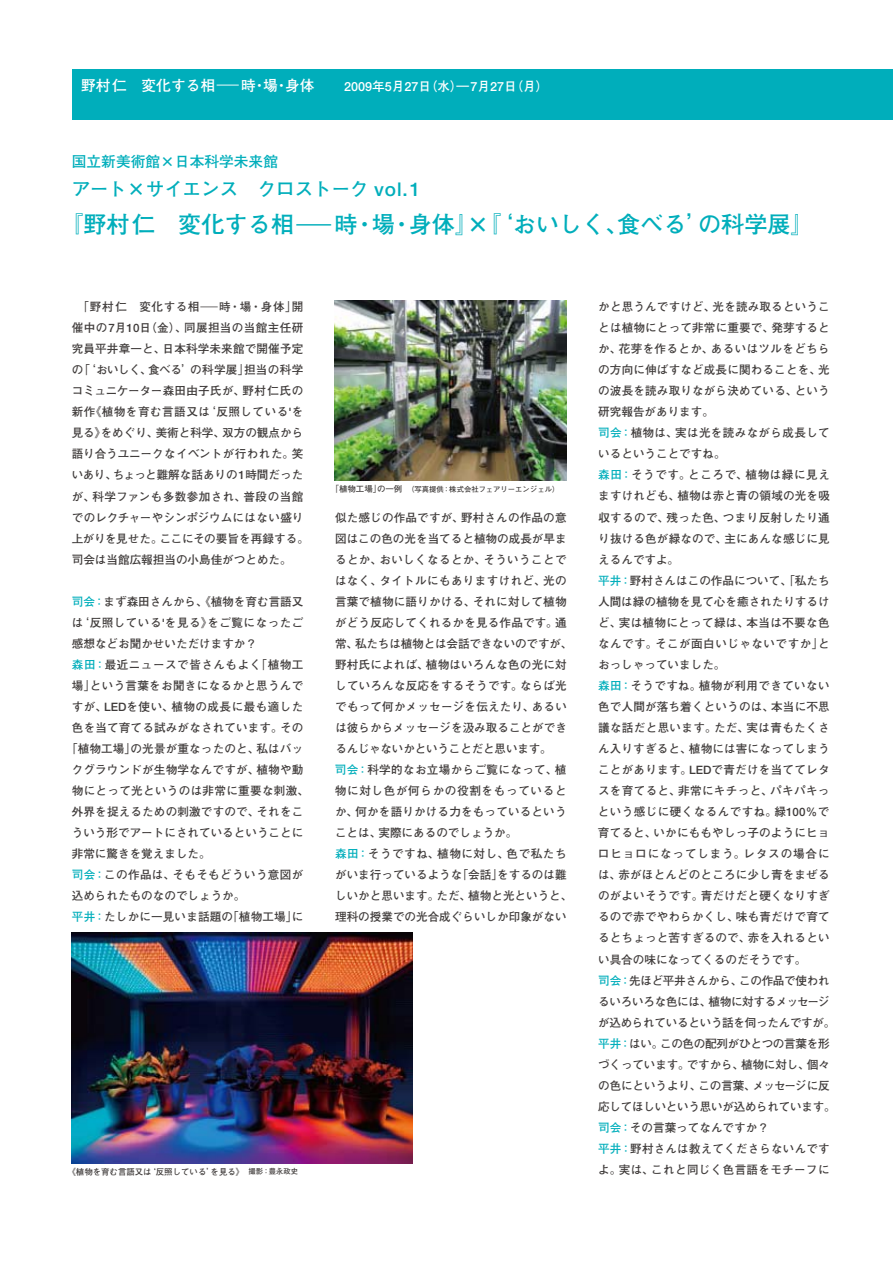
<style>
.page{position:relative;width:893px;height:1263px;background:#fff}
.page>*{position:absolute;margin:0;border:0;box-sizing:border-box;transform-origin:0 0}
.t1{font:23.1px "Futo Go B101 Pro Bold 90 msp RKSJ H";color:#00aebb}
.t2{font:18.9px "Futo Go B101 Pro Bold 90 msp RKSJ H";letter-spacing:-.025em;color:#00aebb}
.t3{font:14.7px "Futo Go B101 Pro Bold 90 msp RKSJ H";color:#fff}
.t4{font:14.7px "Futo Go B101 Pro Bold 90 msp RKSJ H";color:#00aebb}
.t5{font:11.55px/21px "Futo Go B101 Pro Bold 90 msp RKSJ H";letter-spacing:.015em;color:#3f3b3a}
.t6{font:11.55px "Futo Go B101 Pro Bold 90 msp RKSJ H";letter-spacing:.04em;color:#3f3b3a}
.t7{font:11.55px "Futo Go B101 Pro Bold 90 msp RKSJ H";letter-spacing:.045em;color:#3f3b3a}
.t8{font:8.4px "Futo Go B101 Pro Bold 90 msp RKSJ H";color:#3f3b3a}
.t9{font:7.35px "Futo Go B101 Pro Bold 90 msp RKSJ H";color:#3f3b3a}
.s1{font-size:10.35px}
.s2{font-family:"Helvetica Neue LT Std";font-weight:500;font-size:12.6px}
.s3{font-size:12.6px}
.s4{font-family:"Helvetica Neue LT Std";font-weight:500}
.s5{font-size:16.2px}
.s6{font-size:8.1px}
.s7{color:#00aebb}
.s8{font-size:8.4px}
.s9{font-size:7.35px}
</style>
<div class="page">
<img style="left:72px;top:932px;width:341px;height:232px">
<img style="left:335px;top:301px;width:231px;height:180px">
<div style="left:72px;top:69px;width:821px;height:51px;background:#00aebb"></div>
<p class="t3" style="left:81px;top:80px;width:469px">野村仁　変化する相<span class="s1">―</span>時・場・身体　　<span class="s2">2009</span><span class="s3">年</span><span class="s2">5</span><span class="s3">月</span><span class="s2">27</span><span class="s3">日（水）―</span><span class="s2">7</span><span class="s3">月</span><span class="s2">27</span><span class="s3">日（月）</span></p>
<p class="t4" style="left:72px;top:156px;width:208px">国立新美術館×日本科学未来館</p>
<h2 class="t2" style="left:72px;top:182px;width:350px">アート×サイエンス　クロストーク <span class="s4">vol.1</span></h2>
<h1 class="t1" style="left:60px;top:216px;width:755px">『野村仁　変化する相<span class="s5">―</span>時・場・身体』×『‘おいしく、食べる’の科学展』</h1>
<p class="t5" style="left:72px;top:298px;width:239px;text-indent:6px">「野村仁　変化する相<span class="s6">―</span>時・場・身体」開催中の<span class="s4">7</span>月<span class="s4">10</span>日（金）、同展担当の当館主任研究員平井章一と、日本科学未来館で開催予定の「‘おいしく、食べる’の科学展」担当の科学コミュニケーター森田由子氏が、野村仁氏の新作《植物を育む言語又は‘反照している<span class="s4">'</span>を見る》をめぐり、美術と科学、双方の観点から語り合うユニークなイベントが行われた。笑いあり、ちょっと難解な話ありの<span class="s4">1</span>時間だったが、科学ファンも多数参加され、普段の当館でのレクチャーやシンポジウムにはない盛り上がりを見せた。ここにその要旨を再録する。司会は当館広報担当の小島佳がつとめた。</p>
<p class="t5" style="left:72px;top:592px;width:233px"><span class="s7">司会：</span>まず森田さんから、《植物を育む言語又</p>
<p class="t6" style="left:72px;top:618px;width:233px">は‘反照している<span class="s4">'</span>を見る》をご覧になったご</p>
<p class="t5" style="left:72px;top:635px;width:187px">感想などお聞かせいただけますか？</p>
<p class="t7" style="left:72px;top:660px;width:233px"><span class="s7">森田：</span>最近ニュースで皆さんもよく「植物工</p>
<p class="t5" style="left:72px;top:677px;width:233px">場」という言葉をお聞きになるかと思うんで</p>
<p class="t6" style="left:72px;top:702px;width:233px">すが、<span class="s4">LED</span>を使い、植物の成長に最も適した</p>
<p class="t5" style="left:72px;top:719px;width:233px">色を当て育てる試みがなされています。その</p>
<p class="t5" style="left:66px;top:740px;width:239px">「植物工場」の光景が重なったのと、私はバッ</p>
<p class="t5" style="left:72px;top:761px;width:233px">クグラウンドが生物学なんですが、植物や動</p>
<p class="t5" style="left:72px;top:782px;width:239px">物にとって光というのは非常に重要な刺激、</p>
<p class="t5" style="left:72px;top:803px;width:233px">外界を捉えるための刺激ですので、それをこ</p>
<p class="t5" style="left:72px;top:824px;width:233px">ういう形でアートにされているということに</p>
<p class="t5" style="left:72px;top:845px;width:140px">非常に驚きを覚えました。</p>
<p class="t5" style="left:72px;top:866px;width:233px"><span class="s7">司会：</span>この作品は、そもそもどういう意図が</p>
<p class="t5" style="left:72px;top:887px;width:175px">込められたものなのでしょうか。</p>
<p class="t5" style="left:72px;top:908px;width:233px"><span class="s7">平井：</span>たしかに一見いま話題の「植物工場」に</p>
<p class="t9" style="left:331px;top:486px;width:230px"><span class="s8">「植物工場」の一例　</span>（写真提供：株式会社フェアリーエンジェル）</p>
<p class="t5" style="left:335px;top:508px;width:239px">似た感じの作品ですが、野村さんの作品の意図はこの色の光を当てると植物の成長が早まるとか、おいしくなるとか、そういうことではなく、タイトルにもありますけれど、光の言葉で植物に語りかける、それに対して植物がどう反応してくれるかを見る作品です。通常、私たちは植物とは会話できないのですが、野村氏によれば、植物はいろんな色の光に対していろんな反応をするそうです。ならば光でもって何かメッセージを伝えたり、あるいは彼らからメッセージを汲み取ることができるんじゃないかということだと思います。<br><span class="s7">司会：</span>科学的なお立場からご覧になって、植物に対し色が何らかの役割をもっているとか、何かを語りかける力をもっているということは、実際にあるのでしょうか。<br><span class="s7">森田：</span>そうですね、植物に対し、色で私たちがいま行っているような「会話」をするのは難しいかと思います。ただ、植物と光というと、理科の授業での光合成ぐらいしか印象がない</p>
<p class="t8" style="left:67px;top:1168px;width:232px">《植物を育む言語又は‘反照している’を見る》<span class="s9">撮影：豊永政史</span></p>
<p class="t5" style="left:598px;top:298px;width:239px">かと思うんですけど、光を読み取るということは植物にとって非常に重要で、発芽するとか、花芽を作るとか、あるいはツルをどちらの方向に伸ばすなど成長に関わることを、光の波長を読み取りながら決めている、という研究報告があります。<br><span class="s7">司会：</span>植物は、実は光を読みながら成長しているということですね。<br><span class="s7">森田：</span>そうです。ところで、植物は緑に見えますけれども、植物は赤と青の領域の光を吸収するので、残った色、つまり反射したり通り抜ける色が緑なので、主にあんな感じに見えるんですよ。<br><span class="s7">平井：</span>野村さんはこの作品について、「私たち人間は緑の植物を見て心を癒されたりするけど、実は植物にとって緑は、本当は不要な色なんです。そこが面白いじゃないですか」とおっしゃっていました。<br><span class="s7">森田：</span>そうですね。植物が利用できていない色で人間が落ち着くというのは、本当に不思議な話だと思います。ただ、実は青もたくさん入りすぎると、植物には害になってしまうことがあります。<span class="s4">LED</span>で青だけを当ててレタスを育てると、非常にキチっと、パキパキっという感じに硬くなるんですね。緑<span class="s4">100</span>％で育てると、いかにももやしっ子のようにヒョロヒョロになってしまう。レタスの場合には、赤がほとんどのところに少し青をまぜるのがよいそうです。青だけだと硬くなりすぎるので赤でやわらかくし、味も青だけで育てるとちょっと苦すぎるので、赤を入れるといい具合の味になってくるのだそうです。<br><span class="s7">司会：</span>先ほど平井さんから、この作品で使われるいろいろな色には、植物に対するメッセージが込められているという話を伺ったんですが。<span class="s7">平井：</span>はい。この色の配列がひとつの言葉を形づくっています。ですから、植物に対し、個々の色にというより、この言葉、メッセージに反応してほしいという思いが込められています。<span class="s7">司会：</span>その言葉ってなんですか？<br><span class="s7">平井：</span>野村さんは教えてくださらないんですよ。実は、これと同じく色言語をモチーフに</p>
</div>
